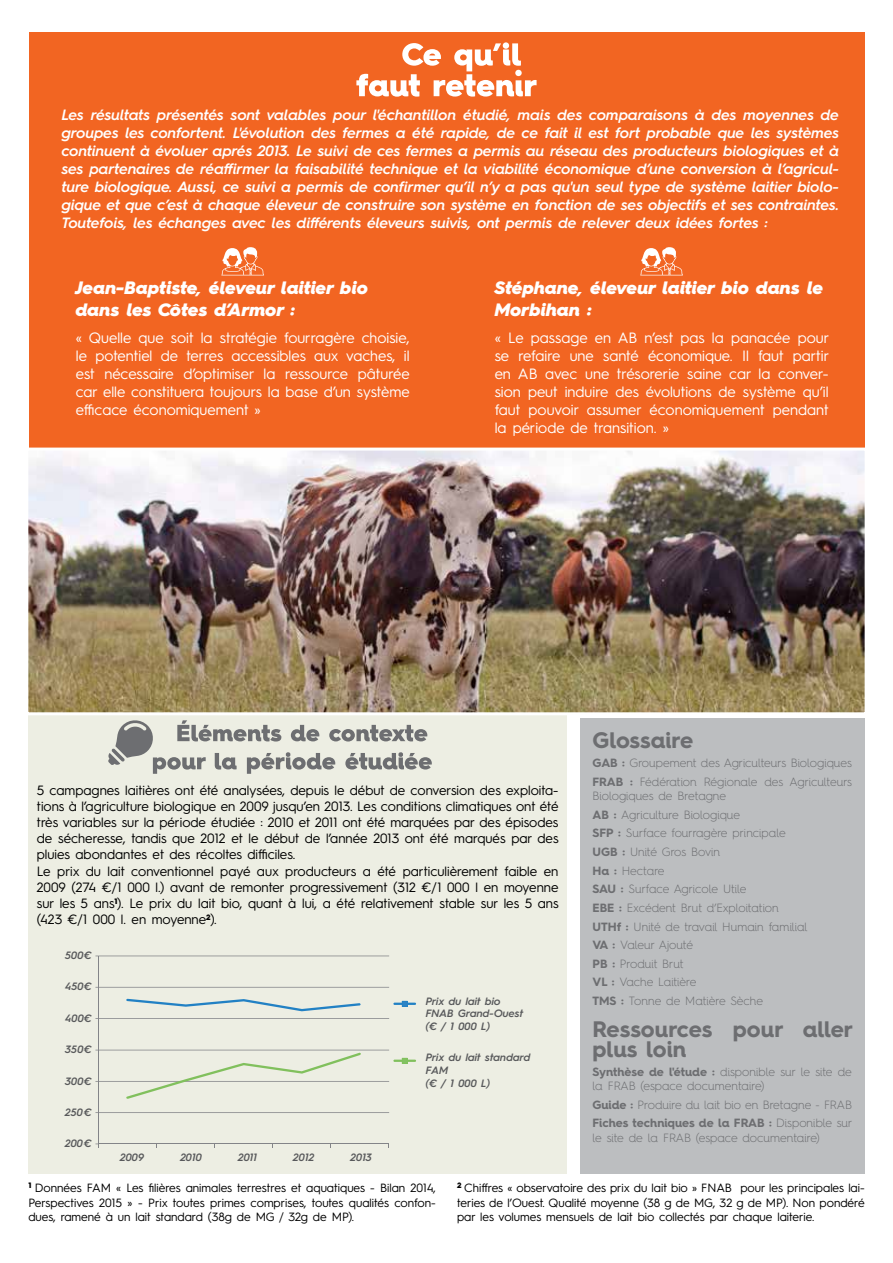
<style>
.page{position:relative;width:893px;height:1263px;background:#fff}
.page>*{position:absolute;margin:0;border:0;box-sizing:border-box;transform-origin:0 0}
.t1{font:700 22.5px/19.5px "Hurme Geometric Sans 4";color:#6d6e71}
.t2{font:italic 900 18px/21.6px "Hurme Geometric Sans 4";color:#fff}
.t3{font:italic 600 15px/18px "Hurme Geometric Sans 4";letter-spacing:-.005em;color:#fff;text-align:justify}
.t4{font:15px/18px "Hurme Geometric Sans 3";color:#fff;text-align:justify}
.t5{font:13.5px/16.2px "Hurme Geometric Sans 3";color:#000}
.t6{font:300 12px/18.6px "Hurme Geometric Sans 4";letter-spacing:-.005em;color:#6d6e71}
.t7{font:12px/14.4px "Hurme Geometric Sans 3";color:#000;text-align:justify}
.t8{font:italic 600 10.65px/12.8px "Hurme Geometric Sans 3";color:#58595b}
.s1{font-weight:700}
</style>
<div class="page">
<div style="left:28px;top:715px;width:539px;height:459px;background:#edeee3"></div>
<div style="left:29px;top:32px;width:836px;height:419px;background:#f26522"></div>
<svg style="left:221px;top:247px;width:43px;height:28px"></svg>
<svg style="left:640px;top:247px;width:43px;height:28px"></svg>
<div style="left:580px;top:718px;width:285px;height:456px;background:#bcbec0"></div>
<svg style="left:356px;top:42px;width:181px;height:55px"></svg>
<img style="left:28px;top:447px;width:837px;height:266px">
<svg style="left:108px;top:720px;width:324px;height:54px"></svg>
<hr style="left:99px;top:1112px;width:290px;height:1px;background:#838488">
<hr style="left:99px;top:1081px;width:290px;height:1px;background:#838488">
<hr style="left:99px;top:1050px;width:290px;height:1px;background:#838488">
<hr style="left:99px;top:1018px;width:290px;height:1px;background:#838488">
<hr style="left:99px;top:987px;width:290px;height:1px;background:#838488">
<hr style="left:99px;top:955px;width:290px;height:1px;background:#838488">
<hr style="left:98px;top:956px;width:1px;height:188px;background:#838488">
<hr style="left:99px;top:1143px;width:290px;height:1px;background:#838488">
<svg style="left:126px;top:999px;width:235px;height:12px"></svg>
<svg style="left:126px;top:1053px;width:236px;height:46px"></svg>
<hr style="left:393px;top:1003px;width:23px;height:2px;background:#2281c4">
<svg style="left:402px;top:1001px;width:6px;height:6px"></svg>
<hr style="left:393px;top:1059px;width:23px;height:3px;background:#81c05d">
<svg style="left:402px;top:1058px;width:6px;height:6px"></svg>
<p class="t3" style="left:62px;top:106px;width:779px">Les résultats présentés sont valables pour l'échantillon étudié, mais des comparaisons à des moyennes de groupes les confortent. L'évolution des fermes a été rapide, de ce fait il est fort probable que les systèmes continuent à évoluer aprés 2013. Le suivi de ces fermes a permis au réseau des producteurs biologiques et à ses partenaires de réaffirmer la faisabilité technique et la viabilité économique d’une conversion à l’agricul&shy;ture biologique. Aussi, ce suivi a permis de confirmer qu’il n’y a pas qu'un seul type de système laitier biolo&shy;gique et que c’est à chaque éleveur de construire son système en fonction de ses objectifs et ses contraintes.<br>Toutefois, les échanges avec les différents éleveurs suivis, ont permis de relever deux idées fortes :</p>
<p class="t2" style="left:76px;top:277px;width:294px">Jean-Baptiste, éleveur laitier bio dans les Côtes d’Armor :</p>
<p class="t4" style="left:76px;top:327px;width:335px">« Quelle que soit la stratégie fourragère choisie, le potentiel de terres accessibles aux vaches, il est nécessaire d’optimiser la ressource pâturée car elle constituera toujours la base d’un système efficace économiquement »</p>
<p class="t2" style="left:495px;top:277px;width:330px">Stéphane, éleveur laitier bio dans le<br>Morbihan :</p>
<p class="t4" style="left:495px;top:327px;width:336px">« Le passage en AB n’est pas la panacée pour se refaire une santé économique. Il faut partir en AB avec une trésorerie saine car la conver&shy;sion peut induire des évolutions de système qu’il faut pouvoir assumer économiquement pendant la période de transition. »</p>
<p class="t5" style="left:37px;top:781px;width:523px">5 campagnes laitières ont été analysées, depuis le début de conversion des exploita&shy;tions à l’agriculture biologique en 2009 jusqu’en 2013. Les conditions climatiques ont été très variables sur la période étudiée : 2010 et 2011 ont été marquées par des épisodes de sécheresse, tandis que 2012 et le début de l’année 2013 ont été marqués par des pluies abondantes et des récoltes difficiles.<br>Le prix du lait conventionnel payé aux producteurs a été particulièrement faible en 2009 (274 €/1 000 l.) avant de remonter progressivement (312 €/1 000 l en moyenne sur les 5 ans<sup>1</sup>). Le prix du lait bio, quant à lui, a été relativement stable sur les 5 ans (423 €/1 000 l. en moyenne<sup>2</sup>).</p>
<p class="t8" style="left:65px;top:948px;width:28px">500 €</p>
<p class="t8" style="left:65px;top:980px;width:28px">450 €</p>
<p class="t8" style="left:65px;top:1011px;width:28px">400 €</p>
<p class="t8" style="left:65px;top:1042px;width:28px">350 €</p>
<p class="t8" style="left:65px;top:1074px;width:28px">300 €</p>
<p class="t8" style="left:65px;top:1105px;width:28px">250 €</p>
<p class="t8" style="left:65px;top:1136px;width:28px">200€</p>
<p class="t8" style="left:120px;top:1150px;width:26px">2009</p>
<p class="t8" style="left:180px;top:1150px;width:23px">2010</p>
<p class="t8" style="left:238px;top:1150px;width:20px">2011</p>
<p class="t8" style="left:293px;top:1150px;width:22px">2012</p>
<p class="t8" style="left:351px;top:1150px;width:23px">2013</p>
<p class="t8" style="left:426px;top:994px;width:99px">Prix du lait bio<br>FNAB Grand-Ouest (€ / 1 000 L)</p>
<p class="t8" style="left:426px;top:1050px;width:106px">Prix du lait standard<br>FAM<br>(€ / 1 000 L)</p>
<h1 class="t1" style="left:592px;top:730px;width:102px">Glossaire</h1>
<p class="t6" style="left:592px;top:753px;width:261px"><span class="s1">GAB :</span> Groupement des Agriculteurs Biologiques<br><span class="s1">FRAB :</span> Fédération Régionale des Agriculteurs</p>
<p class="t6" style="left:592px;top:786px;width:217px">Biologiques de Bretagne<br><span class="s1">AB :</span> Agriculture Biologique<br><span class="s1">SFP :</span> Surface fourragère principale<br><span class="s1">UGB :</span> Unité Gros Bovin<br><span class="s1">Ha :</span> Hectare<br><span class="s1">SAU :</span> Surface Agricole Utile<br><span class="s1">EBE :</span> Excédent Brut d’Exploitation<br><span class="s1">UTHf :</span> Unité de travail Humain familial<br><span class="s1">VA :</span> Valeur Ajouté<br><span class="s1">PB :</span> Produit Brut<br><span class="s1">VL :</span> Vache Laitière<br><span class="s1">TMS :</span> Tonne de Matière Sèche</p>
<h1 class="t1" style="left:592px;top:1019px;width:262px">Ressources pour aller plus loin</h1>
<p class="t6" style="left:592px;top:1064px;width:261px;line-height:14.4px"><span class="s1">Synthèse de l'étude :</span> disponible sur le site de la FRAB (espace documentaire)</p>
<p class="t6" style="left:592px;top:1095px;width:261px"><span class="s1">Guide :</span> Produire du lait bio en Bretagne - FRAB<br><span class="s1">Fiches techniques de la FRAB :</span> Disponible sur</p>
<p class="t6" style="left:592px;top:1128px;width:229px">le site de la FRAB (espace documentaire)</p>
<p class="t7" style="left:28px;top:1180px;width:409px"><sup>1</sup> Données FAM « Les filières animales terrestres et aquatiques - Bilan 2014, Perspectives 2015 » - Prix toutes primes comprises, toutes qualités confon&shy;dues, ramené à un lait standard (38g de MG / 32g de MP).</p>
<p class="t7" style="left:457px;top:1180px;width:409px"><sup>2</sup> Chiffres « observatoire des prix du lait bio » FNAB pour les principales lai&shy;teries de l’Ouest. Qualité moyenne (38 g de MG, 32 g de MP). Non pondéré par les volumes mensuels de lait bio collectés par chaque laiterie.</p>
</div>
